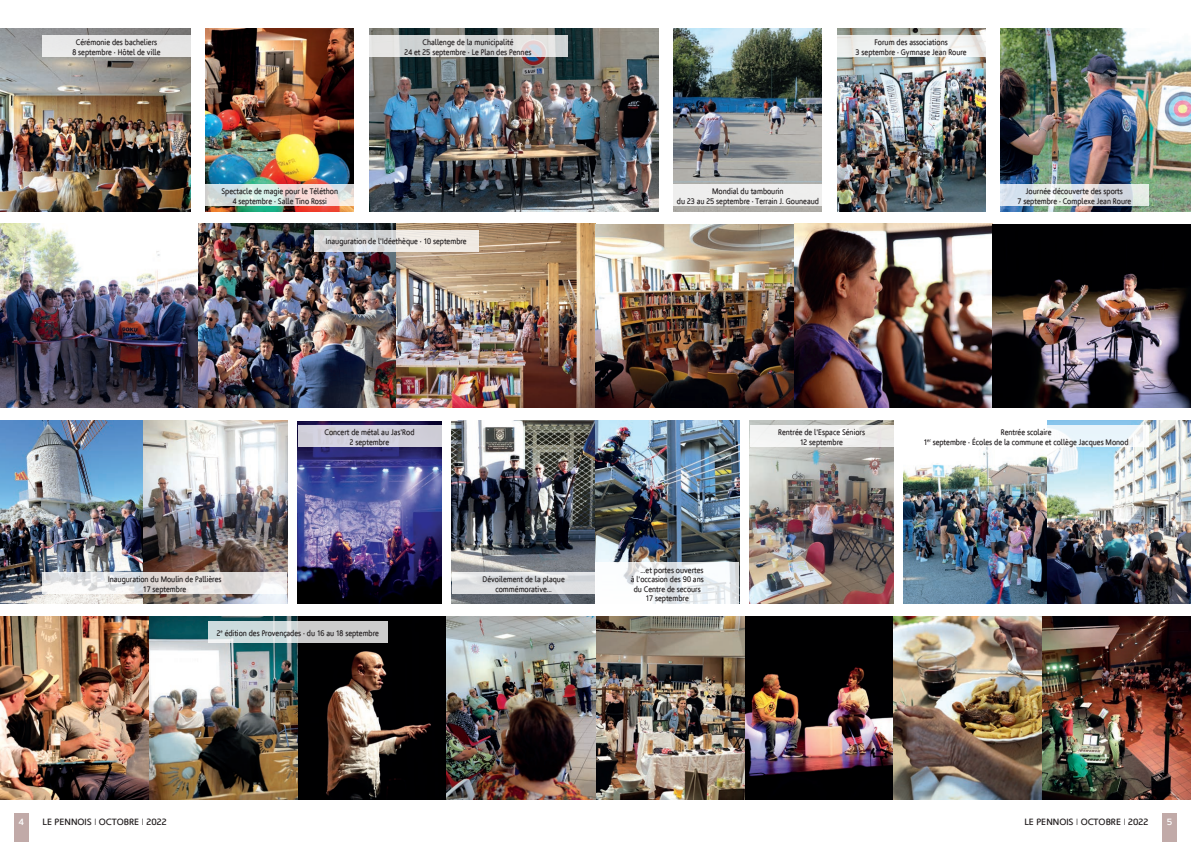
<style>
.page{position:relative;width:1191px;height:842px;background:#fff}
.page>*{position:absolute;margin:0;border:0;box-sizing:border-box;transform-origin:0 0}
.t1{font:9px "Fortheloveofhate";color:#231f20}
.t2{font:9px "Fortheloveofhate";color:#fff}
.t3{font:8px/9.6px "Fortheloveofhate";color:#231f20;text-align:center;scale:.85 1}
.s1{font-family:"Fortheloveofhatelight"}
</style>
<div class="page">
<img style="left:0;top:616px;width:1191px;height:183px">
<div style="left:14px;top:814px;width:14px;height:28px;background:#c1aaa8"></div>
<div style="left:1162px;top:814px;width:14px;height:28px;background:#c1aaa8"></div>
<img style="left:0;top:28px;width:190px;height:183px">
<img style="left:1000px;top:28px;width:191px;height:183px">
<img style="left:0;top:224px;width:1191px;height:183px">
<img style="left:0;top:420px;width:287px;height:184px">
<img style="left:298px;top:421px;width:143px;height:183px">
<img style="left:452px;top:420px;width:287px;height:184px">
<img style="left:749px;top:420px;width:144px;height:184px">
<img style="left:904px;top:420px;width:287px;height:184px">
<div style="left:43px;top:35px;width:147px;height:22px;background:#e7e7e7"></div>
<img style="left:206px;top:28px;width:148px;height:183px">
<svg style="left:206px;top:184px;width:148px;height:22px;background:#e1e0dd"></svg>
<img style="left:674px;top:28px;width:148px;height:183px">
<div style="left:674px;top:184px;width:148px;height:22px;background:#eeeeed"></div>
<svg style="left:1000px;top:184px;width:148px;height:22px;background:#dce3e5"></svg>
<img style="left:369px;top:28px;width:289px;height:183px">
<svg style="left:369px;top:35px;width:198px;height:22px;background:#dbdcdb"></svg>
<img style="left:837px;top:28px;width:148px;height:183px">
<svg style="left:837px;top:35px;width:148px;height:22px;fill:#eff1f0"></svg>
<svg style="left:43px;top:572px;width:244px;height:22px"></svg>
<svg style="left:314px;top:230px;width:164px;height:21px;background:#e3e1de"></svg>
<div style="left:298px;top:425px;width:143px;height:22px;background:#d0cfda"></div>
<svg style="left:595px;top:562px;width:144px;height:42px"></svg>
<svg style="left:452px;top:572px;width:143px;height:22px;background:#dddfe1"></svg>
<svg style="left:749px;top:425px;width:144px;height:22px;fill:#f1f2f1"></svg>
<svg style="left:904px;top:425px;width:244px;height:22px"></svg>
<div style="left:208px;top:621px;width:179px;height:22px;background:#ccd5d6"></div>
<p class="t3" style="left:73px;top:38px;width:105px">Cérémonie des bacheliers<br>8 septembre · Hôtel de ville</p>
<p class="t3" style="left:404px;top:38px;width:151px">Challenge de la municipalité<br>24 et 25 septembre · Le Plan des Pennes</p>
<p class="t3" style="left:855px;top:38px;width:132px">Forum des associations<br>3 septembre · Gymnase Jean Roure</p>
<p class="t3" style="left:221px;top:186px;width:139px">Spectacle de magie pour le Téléthon<br>4 septembre · Salle Tino Rossi</p>
<p class="t3" style="left:677px;top:186px;width:169px">Mondial du tambourin<br>du 23 au 25 septembre · Terrain J. Gouneaud</p>
<p class="t3" style="left:1017px;top:186px;width:135px">Journée découverte des sports<br>7 septembre · Complexe Jean Roure</p>
<p class="t3" style="left:326px;top:237px;width:167px">Inauguration de l'Idéethèque · 10 septembre</p>
<p class="t3" style="left:324px;top:428px;width:107px">Concert de métal au Jas'Rod<br>2 septembre</p>
<p class="t3" style="left:778px;top:428px;width:104px">Rentrée de l'Espace Séniors<br>12 septembre</p>
<p class="t3" style="left:923px;top:428px;width:242px">Rentrée scolaire<br>1<sup>er</sup> septembre · Écoles de la commune et collège Jacques Monod</p>
<p class="t3" style="left:108px;top:575px;width:135px">Inauguration du Moulin de Pallières<br>17 septembre</p>
<p class="t3" style="left:217px;top:628px;width:192px">2<sup>e</sup> édition des Provençades · du 16 au 18 septembre</p>
<p class="t3" style="left:482px;top:575px;width:98px">Dévoilement de la plaque commémorative...</p>
<p class="t3" style="left:640px;top:565px;width:76px">...et portes ouvertes</p>
<p class="t3" style="left:631px;top:575px;width:87px">à l'occasion des 90 ans</p>
<p class="t3" style="left:634px;top:584px;width:80px">du Centre de secours</p>
<p class="t3" style="left:646px;top:594px;width:52px">17 septembre</p>
<p class="t1" style="left:43px;top:816px;width:126px">LE PENNOIS <span class="s1">I</span> OCTOBRE <span class="s1">I</span> 2022</p>
<p class="t1" style="left:1024px;top:816px;width:126px">LE PENNOIS <span class="s1">I</span> OCTOBRE <span class="s1">I</span> 2022</p>
<p class="t2" style="left:19px;top:816px;width:7px">4</p>
<p class="t2" style="left:1167px;top:816px;width:7px">5</p>
</div>
